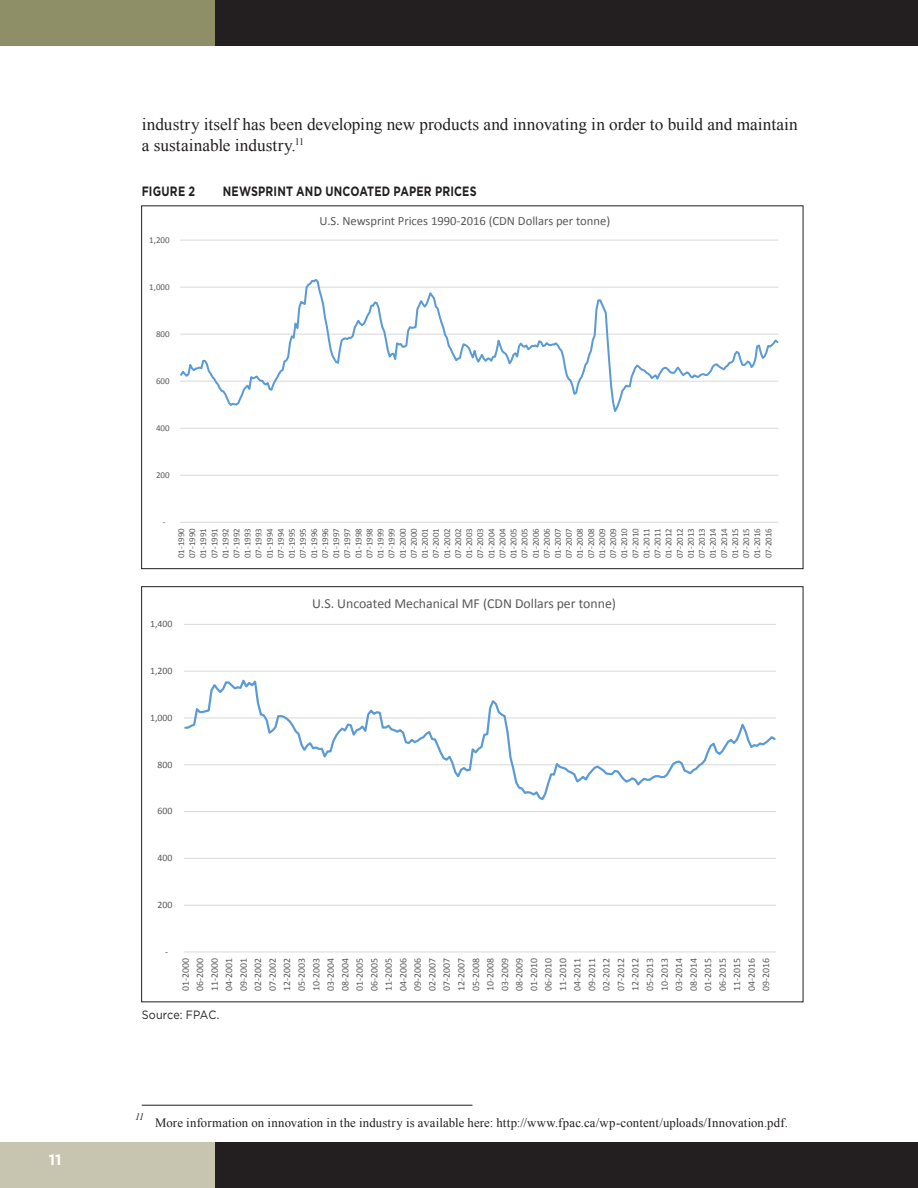
<style>
.page{position:relative;width:918px;height:1188px;background:#fff}
.page>*{position:absolute;margin:0;border:0;box-sizing:border-box;transform-origin:0 0}
.Body{font:17.25px/21.3px "Times New Roman";color:#231f20}
.t1{font:700 15px "Gotham";color:#fff}
.t2{font:13.8px "Calibri";color:#595959}
.Table_Heading{font:700 13.5px "Gotham";letter-spacing:.015em;color:#231f20;scale:.8 1}
.Footnote{font:12.75px "Times New Roman";letter-spacing:.01em;color:#231f20}
.t3{font:12.6px "Calibri";color:#595959}
.Table_Source{font:12px "Gotham";letter-spacing:.01em;color:#231f20;scale:.9 1}
.t4{font:9.9px "Calibri";color:#595959}
.t5{font:9.75px/14.5px "Calibri";color:#595959;text-align:justify}
.Footnote-2{font:italic 9.75px "Times New Roman";color:#231f20}
.t6{font:9px/11.1px "Calibri";color:#595959;text-align:justify}
</style>
<div class="page">
<div style="left:0;top:1143px;width:215px;height:45px;background:#c7c5af"></div>
<div style="left:0;top:0;width:215px;height:45px;background:#8e8f66"></div>
<div style="left:215px;top:1143px;width:703px;height:45px;background:#231f20"></div>
<div style="left:215px;top:0;width:703px;height:45px;background:#231f20"></div>
<hr style="left:180px;top:475px;width:598px;height:1px;background:#d9d9d9">
<hr style="left:180px;top:428px;width:598px;height:1px;background:#d9d9d9">
<hr style="left:180px;top:240px;width:598px;height:1px;background:#d9d9d9">
<hr style="left:180px;top:522px;width:598px;height:1px;background:#d9d9d9">
<svg style="left:180px;top:279px;width:599px;height:133px"></svg>
<hr style="left:184px;top:905px;width:592px;height:1px;background:#d9d9d9">
<hr style="left:184px;top:858px;width:592px;height:1px;background:#d9d9d9">
<hr style="left:184px;top:811px;width:592px;height:1px;background:#d9d9d9">
<hr style="left:184px;top:671px;width:592px;height:1px;background:#d9d9d9">
<hr style="left:184px;top:624px;width:592px;height:1px;background:#d9d9d9">
<hr style="left:184px;top:952px;width:592px;height:1px;background:#d9d9d9">
<svg style="left:184px;top:679px;width:592px;height:122px"></svg>
<hr style="left:142px;top:1105px;width:330px;height:1px;background:#231f20">
<h2 class="t1" style="left:49px;top:1150px;width:14px">11</h2>
<p class="Body" style="left:142px;top:113px;width:658px">industry itself has been developing new products and innovating in order to build and maintain a sustainable industry.<sup>11</sup></p>
<p class="Table_Heading" style="left:142px;top:182px;width:68px">FIGURE 2</p>
<p class="Table_Heading" style="left:223px;top:182px;width:319px">NEWSPRINT AND UNCOATED PAPER PRICES</p>
<p class="t6" style="left:149px;top:234px;width:22px">1,200</p>
<p class="t6" style="left:149px;top:281px;width:22px">1,000</p>
<p class="t6" style="left:156px;top:328px;width:15px">800</p>
<p class="t6" style="left:156px;top:375px;width:15px">600</p>
<p class="t6" style="left:156px;top:422px;width:15px">400</p>
<p class="t6" style="left:156px;top:469px;width:15px">200</p>
<p class="t3" style="left:320px;top:213px;width:292px">U.S. Newsprint Prices 1990-2016 (CDN Dollars per tonne)</p>
<p class="t6" style="left:163px;top:516px;width:4px">-</p>
<p class="t6" style="left:176px;top:558px;width:32px;rotate:-90deg">01-1990<br>07-1990<br>01-1991<br>07-1991<br>01-1992<br>07-1992<br>01-1993<br>07-1993<br>01-1994<br>07-1994<br>01-1995<br>07-1995<br>01-1996<br>07-1996<br>01-1997<br>07-1997<br>01-1998<br>07-1998<br>01-1999<br>07-1999<br>01-2000<br>07-2000<br>01-2001<br>07-2001<br>01-2002<br>07-2002<br>01-2003<br>07-2003<br>01-2004<br>07-2004<br>01-2005<br>07-2005<br>01-2006<br>07-2006<br>01-2007<br>07-2007<br>01-2008<br>07-2008<br>01-2009<br>07-2009<br>01-2010<br>07-2010<br>01-2011<br>07-2011<br>01-2012<br>07-2012<br>01-2013<br>07-2013<br>01-2014<br>07-2014<br>01-2015<br>07-2015<br>01-2016<br>07-2016</p>
<p class="t2" style="left:312px;top:595px;width:305px">U.S. Uncoated Mechanical MF (CDN Dollars per tonne)</p>
<p class="t5" style="left:150px;top:617px;width:24px">1,400</p>
<p class="t5" style="left:150px;top:664px;width:24px">1,200</p>
<p class="t5" style="left:150px;top:710px;width:24px">1,000</p>
<p class="t5" style="left:158px;top:757px;width:16px">800</p>
<p class="t5" style="left:158px;top:804px;width:16px">600</p>
<p class="t5" style="left:158px;top:851px;width:16px">400</p>
<p class="t4" style="left:158px;top:898px;width:16px">200</p>
<p class="t5" style="left:165px;top:944px;width:5px">-</p>
<p class="t5" style="left:178px;top:991px;width:34px;rotate:-90deg">01-2000<br>06-2000<br>11-2000<br>04-2001<br>09-2001<br>02-2002<br>07-2002<br>12-2002<br>05-2003<br>10-2003<br>03-2004<br>08-2004<br>01-2005<br>06-2005<br>11-2005<br>04-2006<br>09-2006<br>02-2007<br>07-2007<br>12-2007<br>05-2008<br>10-2008<br>03-2009<br>08-2009<br>01-2010<br>06-2010<br>11-2010<br>04-2011<br>09-2011<br>02-2012<br>07-2012<br>12-2012<br>05-2013<br>10-2013<br>03-2014<br>08-2014<br>01-2015<br>06-2015<br>11-2015<br>04-2016<br>09-2016</p>
<p class="Table_Source" style="left:142px;top:1007px;width:88px">Source: FPAC.</p>
<p class="Footnote-2" style="left:135px;top:1110px;width:11px">11</p>
<p class="Footnote" style="left:155px;top:1114px;width:634px">More information on innovation in the industry is available here: http://www.fpac.ca/wp-content/uploads/Innovation.pdf.</p>
</div>
